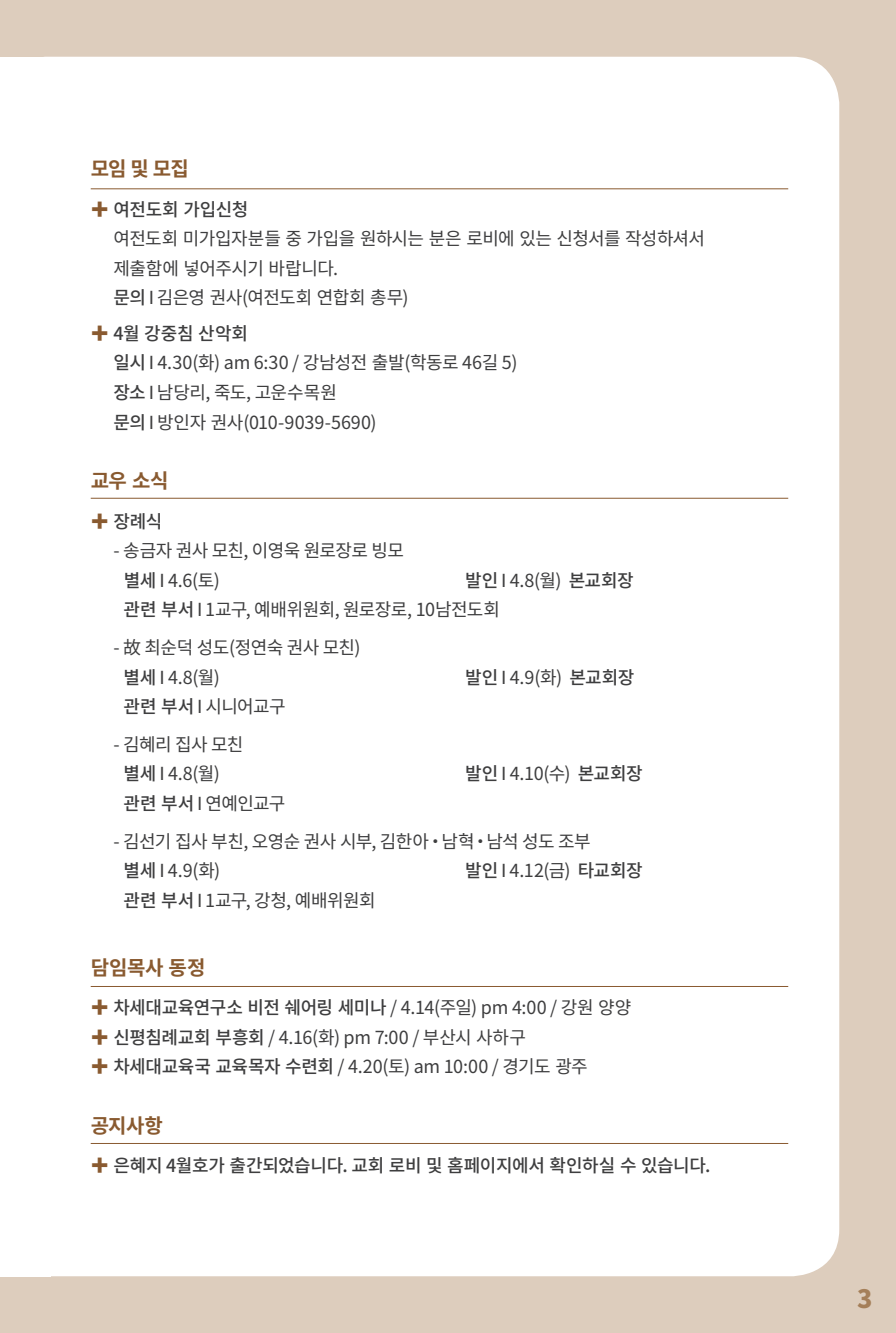
<style>
.page{position:relative;width:896px;height:1333px;background:#fff}
.page>*{position:absolute;margin:0;border:0;box-sizing:border-box;transform-origin:0 0}
.t1{font:900 25.2px "Noto Sans CJ Kkr";color:#a57f59}
.t2{font:700 20px "Noto Sans CJ Kkr";letter-spacing:-.02em;color:#895a30}
.t3{font:18px/29.6px "Noto Sans CJ Kkr";letter-spacing:-.03em;color:#3e3e3f}
.t4{font:18px/29.6px "Noto Sans CJ Kkr";letter-spacing:-.01em;color:#3e3e3f}
.t5{font:500 18px "Noto Sans CJ Kkr";letter-spacing:-.02em;color:#3e3e3f}
.s1{color:#895a30}
.s2{font-weight:500}
.s3{font-weight:400;color:#895a30}
</style>
<div class="page">
<div style="left:0;top:0;width:896px;height:1332px;background:#ddcdbd"></div>
<div style="left:0;top:57px;width:839px;height:1219px;background:#fff;border-radius:47px"></div>
<div style="left:0;top:57px;width:50px;height:1219px;background:#fff"></div>
<hr style="left:91px;top:188px;width:697px;height:1px;background:#895a30">
<hr style="left:91px;top:497px;width:697px;height:1px;background:#895a30">
<hr style="left:91px;top:985px;width:697px;height:1px;background:#895a30">
<hr style="left:91px;top:1142px;width:697px;height:1px;background:#895a30">
<p class="t2" style="left:91px;top:158px;width:100px">모임 및 모집</p>
<p class="t3" style="left:113px;top:195px;width:593px;text-indent:-23px"><span class="s1">✚</span> <span class="s2">여전도회 가입신청<br></span>여전도회 미가입자분들 중 가입을 원하시는 분은 로비에 있는 신청서를 작성하셔서 제출함에 넣어주시기 바랍니다.<br><span class="s2">문의</span>Ⅰ김은영 권사(여전도회 연합회 총무)</p>
<p class="t3" style="left:113px;top:319px;width:406px;text-indent:-23px"><span class="s1">✚</span> <span class="s2">4월 강중침 산악회<br>일시</span>Ⅰ4.30(화) am 6:30 / 강남성전 출발(학동로 46길 5) <span class="s2">장소</span>Ⅰ남당리, 죽도, 고운수목원<br><span class="s2">문의</span>Ⅰ방인자 권사(010-9039-5690)</p>
<p class="t2" style="left:91px;top:469px;width:79px">교우 소식</p>
<p class="t5" style="left:91px;top:511px;width:73px"><span class="s3">✚</span> 장례식</p>
<p class="t3" style="left:124px;top:536px;width:282px;text-indent:-10px">- 송금자 권사 모친, 이영욱 원로장로 빙모 <span class="s2">별세</span>Ⅰ4.6(토)</p>
<p class="t3" style="left:124px;top:565px;width:511px;text-indent:341px"><span class="s2">발인</span>Ⅰ4.8(월) <span class="s2">본교회장 관련 부서</span>Ⅰ1교구, 예배위원회, 원로장로, 10남전도회</p>
<p class="t3" style="left:124px;top:633px;width:238px;text-indent:-10px">- 故 최순덕 성도(정연숙 권사 모친) <span class="s2">별세</span>Ⅰ4.8(월)</p>
<p class="t3" style="left:465px;top:662px;width:171px"><span class="s2">발인</span>Ⅰ4.9(화) <span class="s2">본교회장</span></p>
<p class="t3" style="left:124px;top:692px;width:163px"><span class="s2">관련 부서</span>Ⅰ시니어교구</p>
<p class="t3" style="left:124px;top:729px;width:121px;text-indent:-10px">- 김혜리 집사 모친 <span class="s2">별세</span>Ⅰ4.8(월)</p>
<p class="t3" style="left:465px;top:759px;width:179px"><span class="s2">발인</span>Ⅰ4.10(수) <span class="s2">본교회장</span></p>
<p class="t3" style="left:124px;top:789px;width:163px"><span class="s2">관련 부서</span>Ⅰ연예인교구</p>
<p class="t3" style="left:124px;top:826px;width:469px;text-indent:-10px">- 김선기 집사 부친, 오영순 권사 시부, 김한아・남혁・남석 성도 조부 <span class="s2">별세</span>Ⅰ4.9(화)</p>
<p class="t3" style="left:465px;top:856px;width:179px"><span class="s2">발인</span>Ⅰ4.12(금) <span class="s2">타교회장</span></p>
<p class="t3" style="left:124px;top:885px;width:254px"><span class="s2">관련 부서</span>Ⅰ1교구, 강청, 예배위원회</p>
<p class="t2" style="left:91px;top:956px;width:116px">담임목사 동정</p>
<p class="t4" style="left:91px;top:992px;width:542px"><span class="s1">✚</span> <span class="s2">차세대교육연구소 비전 쉐어링 세미나</span> / 4.14(주일) pm 4:00 / 강원 양양 <span class="s1">✚</span> <span class="s2">신평침례교회 부흥회</span> / 4.16(화) pm 7:00 / 부산시 사하구<br><span class="s1">✚</span> <span class="s2">차세대교육국 교육목자 수련회</span> / 4.20(토) am 10:00 / 경기도 광주</p>
<p class="t2" style="left:91px;top:1114px;width:74px">공지사항</p>
<p class="t5" style="left:91px;top:1155px;width:621px"><span class="s3">✚</span> 은혜지 4월호가 출간되었습니다. 교회 로비 및 홈페이지에서 확인하실 수 있습니다.</p>
<h1 class="t1" style="left:857px;top:1284px;width:17px">3</h1>
</div>
